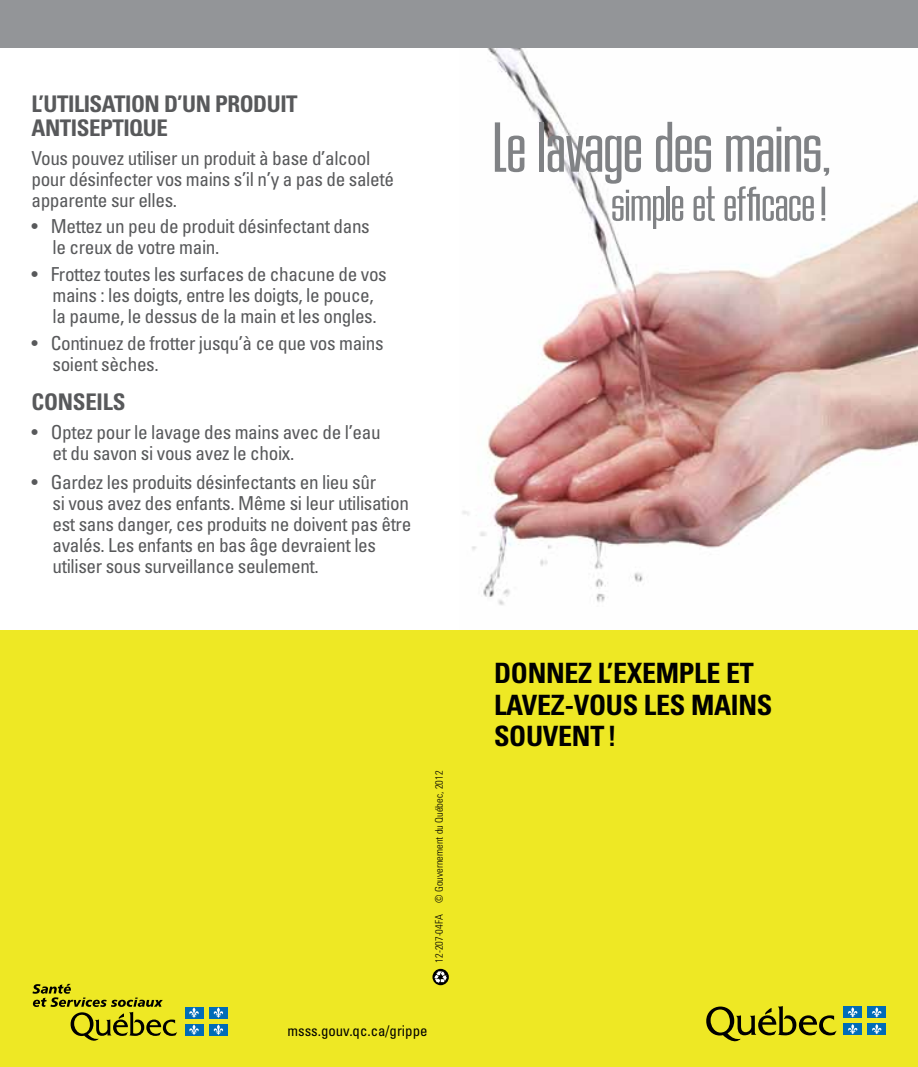
<style>
.page{position:relative;width:918px;height:1067px;background:#fff}
.page>*{position:absolute;margin:0;border:0;box-sizing:border-box;transform-origin:0 0}
.t1{font:74.02px "House Gothic Light One";color:#808285}
.t2{font:51.1px "House Gothic Light One";color:#808285}
.t3{font:700 condensed 28px/31.5px "Univers";letter-spacing:-.01em;color:#000}
.t4{font:700 condensed 22.93px/23.4px "Univers";letter-spacing:-.02em;color:#58595b}
.t5{font:condensed 19.25px/21px "Univers";letter-spacing:-.02em;color:#58595b}
.t6{font:condensed 14.88px "Univers";color:#000}
.t7{font:300 condensed 10.5px "Univers";color:#000}
</style>
<div class="page">
<img style="left:459px;top:47px;width:459px;height:558px">
<div style="left:0;top:0;width:918px;height:47px;background:#939598"></div>
<div style="left:0;top:630px;width:918px;height:437px;background:#eee824"></div>
<svg style="left:432px;top:968px;width:17px;height:17px"></svg>
<svg style="left:434px;top:971px;width:13px;height:12px"></svg>
<svg style="left:706px;top:1006px;width:130px;height:35px"></svg>
<div style="left:843px;top:1006px;width:19px;height:12px;background:#006cb7"></div>
<svg style="left:848px;top:1007px;width:9px;height:10px"></svg>
<div style="left:867px;top:1006px;width:19px;height:12px;background:#006cb7"></div>
<svg style="left:872px;top:1007px;width:9px;height:10px"></svg>
<div style="left:843px;top:1023px;width:19px;height:11px;background:#006cb7"></div>
<svg style="left:848px;top:1024px;width:9px;height:10px"></svg>
<div style="left:867px;top:1023px;width:19px;height:11px;background:#006cb7"></div>
<svg style="left:872px;top:1024px;width:9px;height:10px"></svg>
<svg style="left:32px;top:983px;width:145px;height:57px"></svg>
<div style="left:184px;top:1006px;width:19px;height:12px;background:#006cb7"></div>
<svg style="left:189px;top:1007px;width:10px;height:10px"></svg>
<div style="left:209px;top:1006px;width:19px;height:12px;background:#006cb7"></div>
<svg style="left:213px;top:1007px;width:10px;height:10px"></svg>
<div style="left:184px;top:1023px;width:19px;height:12px;background:#006cb7"></div>
<svg style="left:189px;top:1024px;width:10px;height:11px"></svg>
<div style="left:209px;top:1023px;width:19px;height:12px;background:#006cb7"></div>
<svg style="left:213px;top:1024px;width:10px;height:11px"></svg>
<p class="t4" style="left:32px;top:92px;width:268px">L’UTILISATION D’UN PRODUIT<br>ANTISEPTIQUE</p>
<p class="t5" style="left:32px;top:147px;width:364px">Vous pouvez utiliser un produit à base d’alcool pour désinfecter vos mains s’il n’y a pas de saleté apparente sur elles.</p>
<p class="t5" style="left:53px;top:215px;width:319px;text-indent:-21px">• Mettez un peu de produit désinfectant dans le creux de votre main.</p>
<p class="t5" style="left:31px;top:263px;width:357px;text-align:center">• Frottez toutes les surfaces de chacune de vos mains : les doigts, entre les doigts, le pouce,<br>la paume, le dessus de la main et les ongles.</p>
<p class="t5" style="left:53px;top:332px;width:332px;text-indent:-21px">• Continuez de frotter jusqu’à ce que vos mains soient sèches.</p>
<p class="t4" style="left:32px;top:390px;width:95px">CONSEILS</p>
<p class="t5" style="left:53px;top:421px;width:330px;text-indent:-21px">• Optez pour le lavage des mains avec de l’eau et du savon si vous avez le choix.</p>
<p class="t5" style="left:53px;top:471px;width:360px;text-indent:-21px">• Gardez les produits désinfectants en lieu sûr<br>si vous avez des enfants. Même si leur utilisation est sans danger, ces produits ne doivent pas être avalés. Les enfants en bas âge devraient les utiliser sous surveillance seulement.</p>
<p class="t7" style="left:433px;top:962px;width:193px;rotate:-90deg">12-207-04FA © Gouvernement du Québec, 2012</p>
<p class="t6" style="left:287px;top:1021px;width:142px">msss.gouv.qc.ca/grippe</p>
<h1 class="t1" style="left:492px;top:105px;width:340px">Le lavage des mains,</h1>
<h2 class="t2" style="left:611px;top:175px;width:217px">simple et efficace!</h2>
<h3 class="t3" style="left:494px;top:657px;width:280px">DONNEZ L’EXEMPLE ET<br>LAVEZ-VOUS LES MAINS<br>SOUVENT!</h3>
</div>
